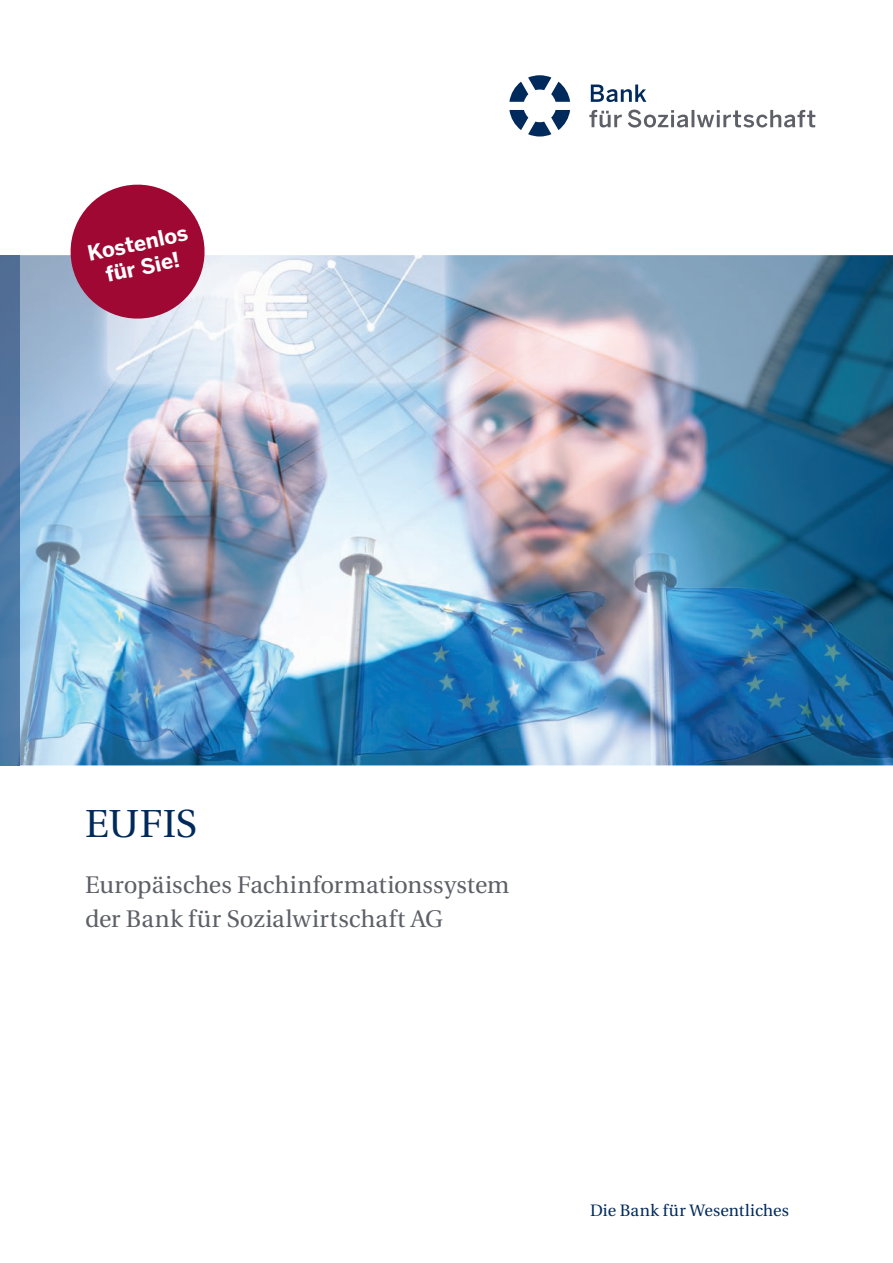
<style>
.page{position:relative;width:893px;height:1263px;background:#fff}
.page>*{position:absolute;margin:0;border:0;box-sizing:border-box;transform-origin:0 0}
.t1{font:39px "Utopia";color:#002a5b}
.t2{font:24px/34px "Utopia";letter-spacing:.005em;color:#5d6067}
.t3{font:700 21px/24px "Benton Sans";color:#fff;text-align:center}
.t4{font:16.5px "Utopia";letter-spacing:.005em;color:#002a5b}
</style>
<div class="page">
<svg style="left:509px;top:75px;width:61px;height:61px"></svg>
<svg style="left:589px;top:110px;width:226px;height:18px"></svg>
<svg style="left:591px;top:85px;width:55px;height:17px"></svg>
<img style="left:19px;top:255px;width:874px;height:510px">
<img style="left:0;top:255px;width:19px;height:510px">
<svg style="left:64px;top:184px;width:147px;height:141px"></svg>
<p class="t3" style="left:85px;top:242px;width:103px;rotate:-12deg">Kostenlos für Sie!</p>
<h1 class="t1" style="left:85px;top:802px;width:113px">EUFIS</h1>
<p class="t2" style="left:85px;top:868px;width:426px">Europäisches Fachinformationssystem der Bank für Sozialwirtschaft AG</p>
<p class="t4" style="left:590px;top:1201px;width:201px">Die Bank für Wesentliches</p>
</div>
